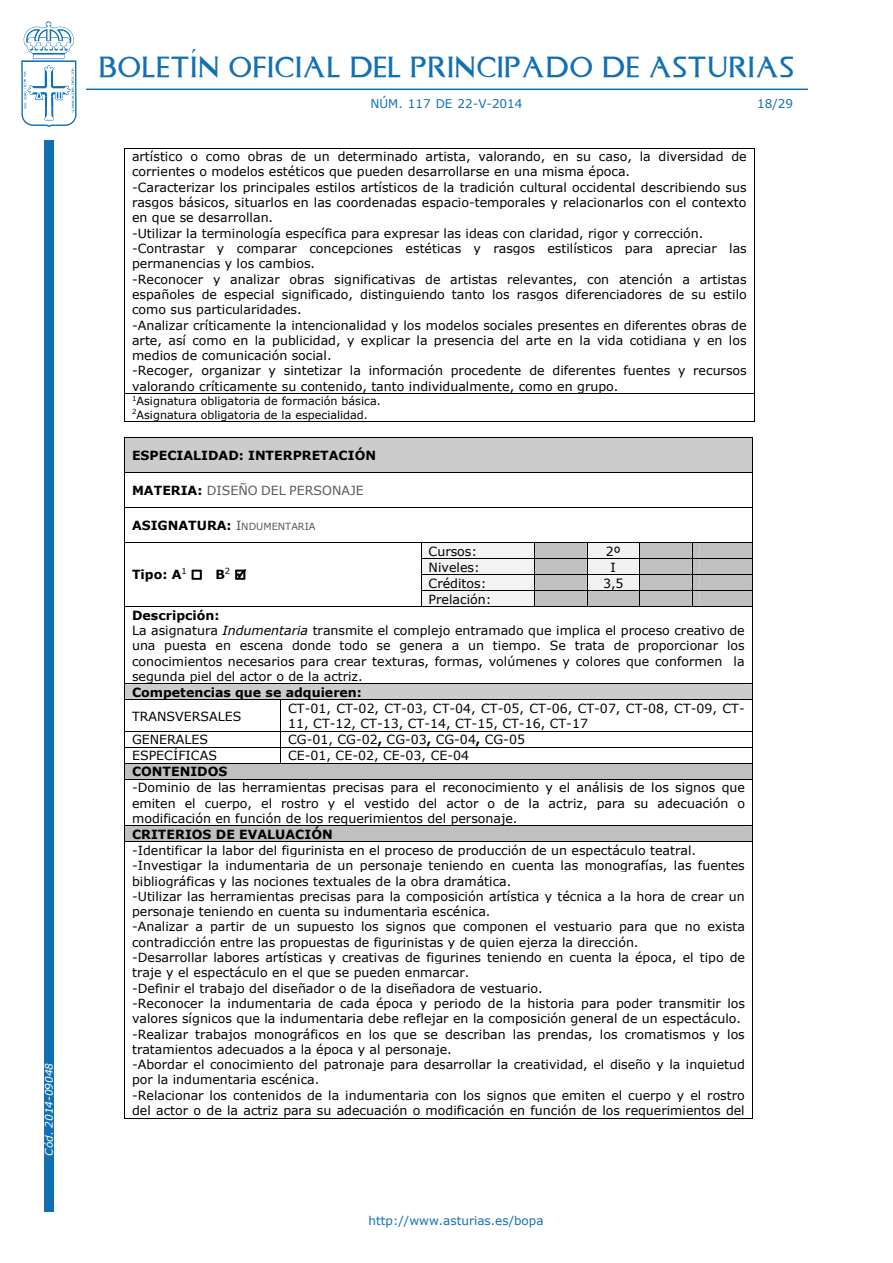
<style>
.page{position:relative;width:893px;height:1263px;background:#fff}
.page>*{position:absolute;margin:0;border:0;box-sizing:border-box;transform-origin:0 0}
.t1{font:24px "Asturica";letter-spacing:.05em;color:#1170b3}
.t2{font:12.6px/15.5px "Verdana";color:#000}
.t3{font:700 12.6px "Verdana";color:#000}
.t4{font:12.6px "Verdana";color:#595959}
.t5{font:12px "Verdana";color:#1170b3}
.t6{font:11.1px/13.6px "Verdana";color:#000}
.t7{font:italic 10.5px "Verdana";color:#fff}
.s1{font-weight:700;color:#000}
.s2{font-weight:400;color:#595959}
.s3{font-weight:400;font-size:9.75px;color:#595959}
.s4{font-weight:700}
.s5{font-style:italic}
</style>
<div class="page">
<div style="left:44px;top:140px;width:10px;height:1072px;background:#1170b3"></div>
<svg style="left:21px;top:21px;width:56px;height:106px"></svg>
<hr style="left:86px;top:89px;width:722px;height:1px;background:#1170b3">
<hr style="left:124px;top:148px;width:631px;height:1px;background:#000">
<hr style="left:124px;top:149px;width:1px;height:244px;background:#000">
<hr style="left:754px;top:149px;width:1px;height:244px;background:#000">
<hr style="left:124px;top:393px;width:631px;height:1px;background:#000">
<svg style="left:124px;top:394px;width:631px;height:28px"></svg>
<hr style="left:124px;top:606px;width:629px;height:1px;background:#000">
<hr style="left:124px;top:607px;width:1px;height:76px;background:#000">
<hr style="left:752px;top:607px;width:1px;height:76px;background:#000">
<hr style="left:124px;top:683px;width:629px;height:1px;background:#000">
<svg style="left:124px;top:684px;width:629px;height:157px"></svg>
<hr style="left:124px;top:841px;width:629px;height:1px;background:#000">
<hr style="left:124px;top:842px;width:1px;height:276px;background:#000">
<hr style="left:124px;top:1118px;width:628px;height:1px;background:#000">
<hr style="left:752px;top:842px;width:1px;height:276px;background:#000">
<svg style="left:124px;top:437px;width:629px;height:169px"></svg>
<p class="t7" style="left:42px;top:1155px;width:94px;rotate:-90deg">Cód. 2014-09048</p>
<h1 class="t1" style="left:99px;top:49px;width:696px">BOLETÍN OFICIAL DEL PRINCIPADO DE ASTURIAS</h1>
<p class="t5" style="left:370px;top:96px;width:154px">núm. 117 de 22-v-2014</p>
<p class="t5" style="left:757px;top:96px;width:37px">18/29</p>
<p class="t2" style="left:132px;top:149px;width:616px">artístico o como obras de un determinado artista, valorando, en su caso, la diversidad de corrientes o modelos estéticos que pueden desarrollarse en una misma época.<br>-Caracterizar los principales estilos artísticos de la tradición cultural occidental describiendo sus rasgos básicos, situarlos en las coordenadas espacio-temporales y relacionarlos con el contexto en que se desarrollan.<br>-utilizar la terminología específica para expresar las ideas con claridad, rigor y corrección. -Contrastar y comparar concepciones estéticas y rasgos estilísticos para apreciar las permanencias y los cambios.<br>-reconocer y analizar obras significativas de artistas relevantes, con atención a artistas españoles de especial significado, distinguiendo tanto los rasgos diferenciadores de su estilo como sus particularidades.<br>-analizar críticamente la intencionalidad y los modelos sociales presentes en diferentes obras de arte, así como en la publicidad, y explicar la presencia del arte en la vida cotidiana y en los medios de comunicación social.<br>-recoger, organizar y sintetizar la información procedente de diferentes fuentes y recursos valorando críticamente su contenido, tanto individualmente, como en grupo.</p>
<p class="t6" style="left:132px;top:394px;width:250px"><sup>1</sup>asignatura obligatoria de formación básica.<br><sup>2</sup>asignatura obligatoria de la especialidad.</p>
<p class="t3" style="left:132px;top:448px;width:246px">ESPECIALIDAD: INTERPRETACIÓN</p>
<p class="t4" style="left:132px;top:483px;width:233px"><span class="s1">MATERIA:</span> diseÑo del personaje</p>
<p class="t3" style="left:132px;top:517px;width:185px">ASIGNATURA: <span class="s2">i</span><span class="s3">ndumentaria</span></p>
<p class="t2" style="left:429px;top:543px;width:50px">Cursos:</p>
<p class="t2" style="left:606px;top:543px;width:16px">2º</p>
<p class="t2" style="left:429px;top:559px;width:53px">niveles:</p>
<p class="t2" style="left:611px;top:559px;width:7px">i</p>
<p class="t2" style="left:429px;top:575px;width:59px">Créditos:</p>
<p class="t2" style="left:603px;top:575px;width:22px">3,5</p>
<p class="t3" style="left:132px;top:567px;width:56px">Tipo: A<sup>1</sup></p>
<p class="t3" style="left:215px;top:567px;width:16px">B<sup>2</sup></p>
<p class="t2" style="left:429px;top:591px;width:64px">prelación:</p>
<p class="t2" style="left:132px;top:607px;width:614px"><span class="s4">Descripción:<br></span>la asignatura <span class="s5">Indumentaria</span> transmite el complejo entramado que implica el proceso creativo de una puesta en escena donde todo se genera a un tiempo. se trata de proporcionar los conocimientos necesarios para crear texturas, formas, volúmenes y colores que conformen la segunda piel del actor o de la actriz.<br><span class="s4">Competencias que se adquieren:</span></p>
<p class="t2" style="left:132px;top:708px;width:111px">transversales</p>
<p class="t2" style="left:288px;top:700px;width:458px">Ct-01, Ct-02, Ct-03, Ct-04, Ct-05, Ct-06, Ct-07, Ct-08, Ct-09, Ct-<br>11, Ct-12, Ct-13, Ct-14, Ct-15, Ct-16, Ct-17</p>
<p class="t2" style="left:132px;top:731px;width:77px">Generales</p>
<p class="t2" style="left:288px;top:731px;width:238px">CG-01, CG-02<span class="s4">,</span> CG-03<span class="s4">,</span> CG-04<span class="s4">,</span> CG-05</p>
<p class="t2" style="left:132px;top:747px;width:86px">espeCíFiCas</p>
<p class="t2" style="left:288px;top:747px;width:182px">Ce-01, Ce-02, Ce-03, Ce-04</p>
<p class="t2" style="left:132px;top:763px;width:615px"><span class="s4">CONTENIDOS<br></span>-dominio de las herramientas precisas para el reconocimiento y el análisis de los signos que emiten el cuerpo, el rostro y el vestido del actor o de la actriz, para su adecuación o modificación en función de los requerimientos del personaje.<br><span class="s4">CRITERIOS DE EVALUACIÓN<br></span>-identificar la labor del figurinista en el proceso de producción de un espectáculo teatral. -investigar la indumentaria de un personaje teniendo en cuenta las monografías, las fuentes bibliográficas y las nociones textuales de la obra dramática.<br>-utilizar las herramientas precisas para la composición artística y técnica a la hora de crear un personaje teniendo en cuenta su indumentaria escénica.<br>-analizar a partir de un supuesto los signos que componen el vestuario para que no exista contradicción entre las propuestas de figurinistas y de quien ejerza la dirección.<br>-desarrollar labores artísticas y creativas de figurines teniendo en cuenta la época, el tipo de traje y el espectáculo en el que se pueden enmarcar.<br>-definir el trabajo del diseñador o de la diseñadora de vestuario.<br>-reconocer la indumentaria de cada época y periodo de la historia para poder transmitir los valores sígnicos que la indumentaria debe reflejar en la composición general de un espectáculo. -realizar trabajos monográficos en los que se describan las prendas, los cromatismos y los tratamientos adecuados a la época y al personaje.<br>-abordar el conocimiento del patronaje para desarrollar la creatividad, el diseño y la inquietud por la indumentaria escénica.<br>-relacionar los contenidos de la indumentaria con los signos que emiten el cuerpo y el rostro del actor o de la actriz para su adecuación o modificación en función de los requerimientos del</p>
<p class="t5" style="left:369px;top:1213px;width:177px">http://www.asturias.es/bopa</p>
</div>
